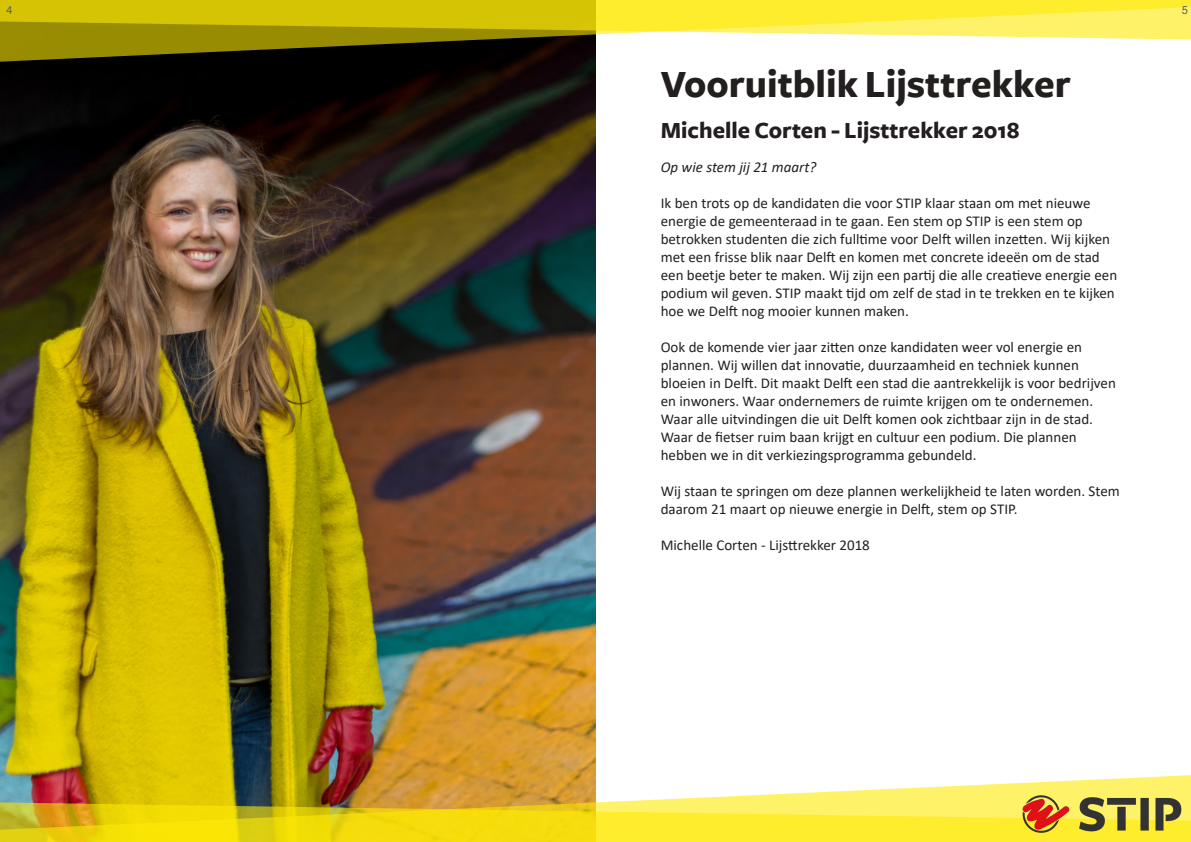
<style>
.page{position:relative;width:1191px;height:842px;background:#fff}
.page>*{position:absolute;margin:0;border:0;box-sizing:border-box;transform-origin:0 0}
.t1{font:700 40px "Freight Sans";color:#241f1f}
.t2{font:700 24px "Freight Sans";color:#241f1f}
.t3{font:15px/18px "Calibri";color:#241f1f}
.t4{font:italic 15px "Calibri";color:#241f1f}
.t5{font:11px "Arial Nova";color:#615f60}
</style>
<div class="page">
<img style="left:0;top:62px;width:595px;height:713px">
<svg style="left:0;top:775px;width:1012px;height:67px"></svg>
<img style="left:1012px;top:775px;width:179px;height:67px">
<svg style="left:0;top:40px;width:596px;height:22px"></svg>
<svg style="left:0;top:0;width:1191px;height:40px"></svg>
<p class="t5" style="left:6px;top:4px;width:8px">4</p>
<p class="t5" style="left:1181px;top:4px;width:8px">5</p>
<h1 class="t1" style="left:660px;top:63px;width:411px">Vooruitblik Lijsttrekker</h1>
<h2 class="t2" style="left:660px;top:118px;width:360px">Michelle Corten - Lijsttrekker 2018</h2>
<p class="t4" style="left:660px;top:156px;width:157px">Op wie stem jij 21 maart?</p>
<p class="t3" style="left:660px;top:193px;width:458px">Ik ben trots op de kandidaten die voor STIP klaar staan om met nieuwe energie de gemeenteraad in te gaan. Een stem op STIP is een stem op betrokken studenten die zich fulltime voor Delft willen inzetten. Wij kijken met een frisse blik naar Delft en komen met concrete ideeën om de stad een beetje beter te maken. Wij zijn een partij die alle creatieve energie een podium wil geven. STIP maakt tijd om zelf de stad in te trekken en te kijken hoe we Delft nog mooier kunnen maken.</p>
<p class="t3" style="left:660px;top:337px;width:457px">Ook de komende vier jaar zitten onze kandidaten weer vol energie en plannen. Wij willen dat innovatie, duurzaamheid en techniek kunnen bloeien in Delft. Dit maakt Delft een stad die aantrekkelijk is voor bedrijven en inwoners. Waar ondernemers de ruimte krijgen om te ondernemen.<br>Waar alle uitvindingen die uit Delft komen ook zichtbaar zijn in de stad.<br>Waar de fietser ruim baan krijgt en cultuur een podium. Die plannen hebben we in dit verkiezingsprogramma gebundeld.</p>
<p class="t3" style="left:660px;top:481px;width:460px">Wij staan te springen om deze plannen werkelijkheid te laten worden. Stem daarom 21 maart op nieuwe energie in Delft, stem op STIP.</p>
<p class="t3" style="left:660px;top:535px;width:211px">Michelle Corten - Lijsttrekker 2018</p>
</div>
